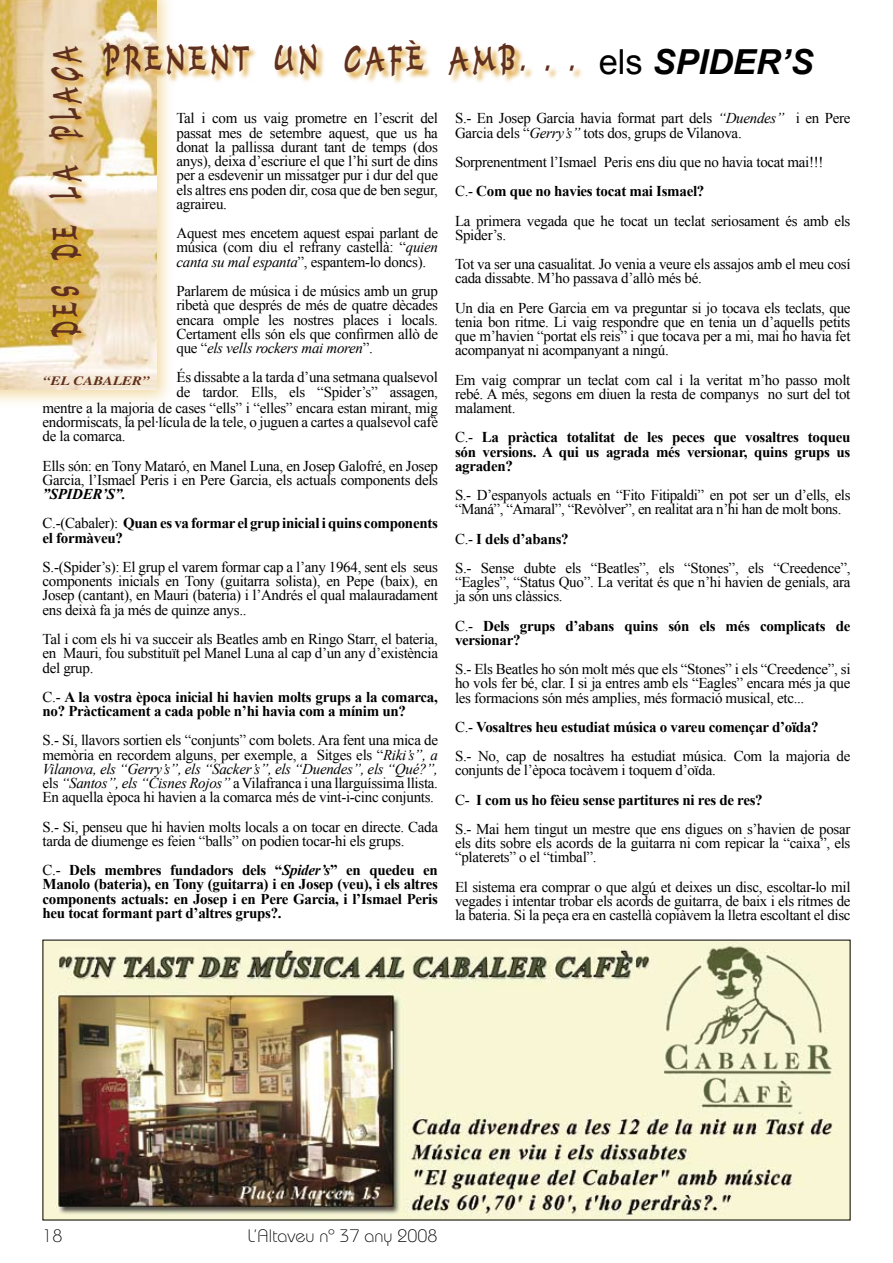
<style>
.page{position:relative;width:893px;height:1263px;background:#fff}
.page>*{position:absolute;margin:0;border:0;box-sizing:border-box;transform-origin:0 0}
.t1{font:500 37.95px "Time Scr D";color:#5f2f1d;scale:.46 1}
.t2{font:500 37.35px "Time Scr D";letter-spacing:.22em;color:#5f2f1d;scale:.56 1}
.t3{font:italic 700 34.5px "Arial";color:#000}
.t4{font:300 18px "Bauhaus";color:#000}
.t5{font:15px/14.2px "Times New Roman";letter-spacing:-.02em;color:#000}
.t6{font:700 15px/14.2px "Times New Roman";letter-spacing:-.02em;color:#000}
.t7{font:italic 700 12.75px "Times";color:#5f2f1d;scale:1.18 1}
.s1{font-size:43.8px}
.s2{font-weight:400;font-style:normal}
.s3{font-style:italic}
.s4{font-weight:400}
.s5{font-weight:700}
</style>
<div class="page">
<div style="left:0;top:0;width:174px;height:408px;background:#e5b745;opacity:.5"></div>
<img style="left:0;top:0;width:156px;height:390px">
<svg style="left:48px;top:45px;width:45px;height:302px;background:#e3c587"></svg>
<svg style="left:103px;top:39px;width:479px;height:46px"></svg>
<img style="left:45px;top:942px;width:803px;height:276px">
<h1 class="t1" style="left:43px;top:336px;width:634px;rotate:-90deg">DES DE LA PLAÇA</h1>
<h2 class="t2" style="left:104px;top:36px;width:842px">PRENENT UN CAFÈ AMB<span class="s1">. . .</span></h2>
<p class="t7" style="left:43px;top:373px;width:92px">“EL CABALER”</p>
<h3 class="t3" style="left:599px;top:40px;width:216px"><span class="s2">els</span> SPIDER’S</h3>
<p class="t5" style="left:176px;top:111px;width:263px;text-align:justify">Tal i com us vaig prometre en l’escrit del passat mes de setembre aquest, que us ha donat la pallissa durant tant de temps (dos anys), deixa d’escriure el que l’hi surt de dins per a esdevenir un missatger pur i dur del que els altres ens poden dir, cosa que de ben segur, agraireu.</p>
<p class="t5" style="left:176px;top:226px;width:263px;text-align:justify">Aquest mes encetem aquest espai parlant de música (com diu el refrany castellà: “<span class="s3">quien canta su mal espanta</span>”, espantem-lo doncs).</p>
<p class="t5" style="left:176px;top:284px;width:263px;text-align:justify">Parlarem de música i de músics amb un grup ribetà que després de més de quatre dècades encara omple les nostres places i locals.<br>Certament ells són els que confirmen allò de que “<span class="s3">els vells rockers mai moren</span>”.</p>
<p class="t5" style="left:176px;top:370px;width:263px">És dissabte a la tarda d’una setmana qualsevol de tardor. Ells, els “Spider’s” assagen,</p>
<p class="t5" style="left:43px;top:401px;width:397px;text-align:justify">mentre a la majoria de cases “ells” i “elles” encara estan mirant, mig endormiscats, la pel·lícula de la tele, o juguen a cartes a qualsevol cafè de la comarca.</p>
<p class="t5" style="left:43px;top:458px;width:397px">Ells són: en Tony Mataró, en Manel Luna, en Josep Galofré, en Josep<br>Garcia, l’Ismael Peris i en Pere Garcia, els actuals components dels</p>
<p class="t6" style="left:43px;top:479px;width:397px;line-height:29.2px"><span class="s3">”SPIDER’S”.<br></span><span class="s4">C.-(Cabaler):</span> Quan es va formar el grup inicial i quins components</p>
<p class="t6" style="left:43px;top:530px;width:82px">el formàveu?</p>
<p class="t5" style="left:43px;top:560px;width:397px;text-align:justify">S.-(Spider’s): El grup el varem formar cap a l’any 1964, sent els seus components inicials en Tony (guitarra solista), en Pepe (baix), en Josep (cantant), en Mauri (bateria) i l’Andrés el qual malauradament ens deixà fa ja més de quinze anys..</p>
<p class="t5" style="left:43px;top:632px;width:397px;text-align:justify">Tal i com els hi va succeir als Beatles amb en Ringo Starr, el bateria, en Mauri, fou substituït pel Manel Luna al cap d’un any d’existència del grup.</p>
<p class="t6" style="left:43px;top:689px;width:397px"><span class="s4">C.-</span> A la vostra època inicial hi havien molts grups a la comarca, no? Pràcticament a cada poble n’hi havia com a mínim un?</p>
<p class="t5" style="left:43px;top:733px;width:397px;text-align:justify">S.- Sí, llavors sortien els “conjunts” com bolets. Ara fent una mica de memòria en recordem alguns, per exemple, a Sitges els “<span class="s3">Riki’s”, a Vilanova, els “Gerry’s”, els “Sacker’s”, els “Duendes”, els “Qué?”, </span>els <span class="s3">“Santos”, els “Cisnes Rojos”</span> a Vilafranca i una llarguíssima llista.<br>En aquella època hi havien a la comarca més de vint-i-cinc conjunts.</p>
<p class="t5" style="left:43px;top:819px;width:397px">S.- Si, penseu que hi havien molts locals a on tocar en directe. Cada tarda de diumenge es feien “balls” on podien tocar-hi els grups.</p>
<p class="t6" style="left:43px;top:862px;width:397px;text-align:justify"><span class="s4">C.-</span> Dels membres fundadors dels “<span class="s3">Spider’s</span>” en quedeu en Manolo (bateria), en Tony (guitarra) i en Josep (veu), i els altres components actuals: en Josep i en Pere Garcia, i l’Ismael Peris heu tocat formant part d’altres grups?.</p>
<p class="t5" style="left:455px;top:111px;width:397px">S.- En Josep Garcia havia format part dels <span class="s3">“Duendes”</span> i en Pere<br>Garcia dels “<span class="s3">Gerry’s”</span> tots dos, grups de Vilanova.</p>
<p class="t5" style="left:455px;top:147px;width:397px;line-height:29.2px">Sorprenentment l’Ismael Peris ens diu que no havia tocat mai!!!<br>C.- <span class="s5">Com que no havies tocat mai Ismael?<br></span>La primera vegada que he tocat un teclat seriosament és amb els</p>
<p class="t5" style="left:455px;top:220px;width:397px;line-height:29.2px">Spider’s.<br>Tot va ser una casualitat. Jo venia a veure els assajos amb el meu cosí</p>
<p class="t5" style="left:455px;top:263px;width:397px;line-height:29.2px">cada dissabte. M’ho passava d’allò més bé.<br>Un dia en Pere Garcia em va preguntar si jo tocava els teclats, que</p>
<p class="t5" style="left:455px;top:314px;width:397px;text-align:justify">tenia bon ritme. Li vaig respondre que en tenia un d’aquells petits que m’havien “portat els reis” i que tocava per a mi, mai ho havia fet acompanyat ni acompanyant a ningú.</p>
<p class="t5" style="left:455px;top:372px;width:397px;text-align:justify">Em vaig comprar un teclat com cal i la veritat m’ho passo molt rebé. A més, segons em diuen la resta de companys no surt del tot malament.</p>
<p class="t6" style="left:455px;top:430px;width:397px;text-align:justify"><span class="s4">C.-</span> La pràctica totalitat de les peces que vosaltres toqueu són versions. A qui us agrada més versionar, quins grups us agraden?</p>
<p class="t5" style="left:455px;top:488px;width:397px">S.- D’espanyols actuals en “Fito Fitipaldi” en pot ser un d’ells, els “Maná”, “Amaral”, “Revòlver”, en realitat ara n’hi han de molt bons.</p>
<p class="t5" style="left:455px;top:524px;width:397px;line-height:29.2px">C.- <span class="s5">I dels d’abans?<br></span>S.- Sense dubte els “Beatles”, els “Stones”, els “Creedence”,</p>
<p class="t5" style="left:455px;top:575px;width:397px">“Eagles”, “Status Quo”. La veritat és que n’hi havien de genials, ara ja són uns clàssics.</p>
<p class="t6" style="left:455px;top:618px;width:397px"><span class="s4">C.-</span> Dels grups d’abans quins són els més complicats de versionar?</p>
<p class="t5" style="left:455px;top:662px;width:397px;text-align:justify">S.- Els Beatles ho són molt més que els “Stones” i els “Creedence”, si ho vols fer bé, clar. I si ja entres amb els “Eagles” encara més ja que les formacions són més amplies, més formació musical, etc...</p>
<p class="t5" style="left:455px;top:712px;width:397px;line-height:29.2px">C.- <span class="s5">Vosaltres heu estudiat música o vareu començar d’oïda?<br></span>S.- No, cap de nosaltres ha estudiat música. Com la majoria de</p>
<p class="t5" style="left:455px;top:755px;width:397px;line-height:29.2px">conjunts de l’època tocàvem i toquem d’oïda.<br>C- <span class="s5">I com us ho fèieu sense partitures ni res de res?<br></span>S.- Mai hem tingut un mestre que ens digues on s’havien de posar</p>
<p class="t5" style="left:455px;top:836px;width:397px">els dits sobre els acords de la guitarra ni com repicar la “caixa”, els “platerets” o el “timbal”.</p>
<p class="t5" style="left:455px;top:879px;width:397px;text-align:justify">El sistema era comprar o que algú et deixes un disc, escoltar-lo mil vegades i intentar trobar els acords de guitarra, de baix i els ritmes de la bateria. Si la peça era en castellà copiàvem la lletra escoltant el disc</p>
<p class="t4" style="left:43px;top:1225px;width:22px">18</p>
<p class="t4" style="left:248px;top:1225px;width:191px">L’Altaveu nº 37 any 2008</p>
</div>
